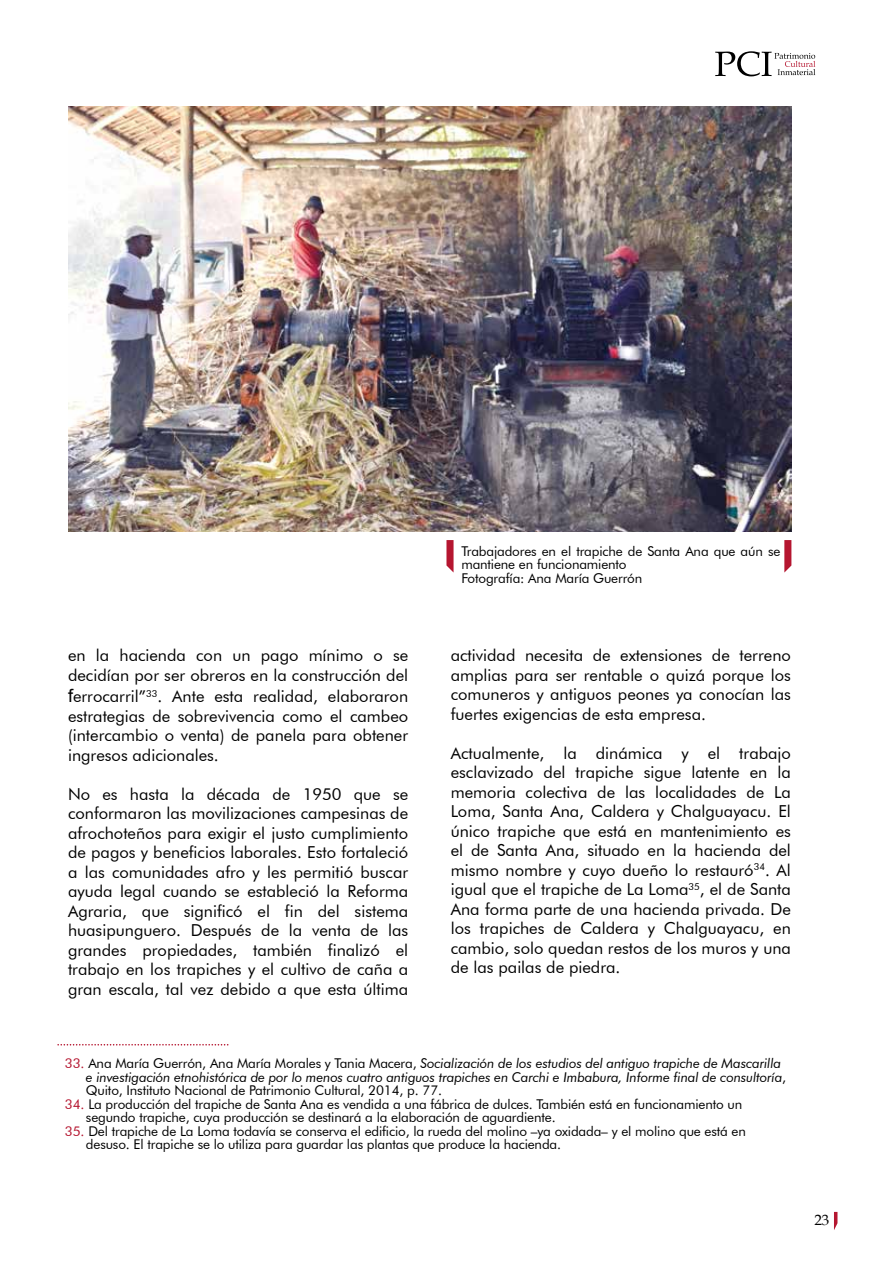
<style>
.page{position:relative;width:893px;height:1263px;background:#fff}
.page>*{position:absolute;margin:0;border:0;box-sizing:border-box;transform-origin:0 0}
.t1{font:16.5px/19.5px "Futura BT";color:#000;text-align:justify}
.t2{font:15px "Book Antiqua";color:#000}
.t3{font:13.5px/13.5px "Futura BT";letter-spacing:-.01em;color:#000}
.t4{font:italic 13.5px/13.5px "Futura BT";letter-spacing:-.01em;color:#000}
.s1{font-family:"Arial";font-size:18px}
.s2{font-style:normal;color:#b51630}
.s3{font-style:normal}
.s4{color:#b51630}
</style>
<div class="page">
<svg style="left:715px;top:51px;width:100px;height:25px"></svg>
<svg style="left:834px;top:1212px;width:3px;height:18px"></svg>
<svg style="left:446px;top:540px;width:8px;height:32px"></svg>
<svg style="left:784px;top:540px;width:7px;height:32px"></svg>
<img style="left:68px;top:106px;width:723px;height:425px">
<svg style="left:57px;top:1044px;width:171px;height:1px"></svg>
<p class="t3" style="left:461px;top:544px;width:320px">Trabajadores en el trapiche de Santa Ana que aún se mantiene en funcionamiento<br>Fotografía: Ana María Guerrón</p>
<p class="t1" style="left:68px;top:645px;width:342px">en la hacienda con un pago mínimo o se decidían por ser obreros en la construcción del</p>
<p class="t1" style="left:68px;top:686px;width:342px"><span class="s1">f</span>errocarril”<sup>33</sup>. Ante esta realidad, elaboraron estrategias de sobrevivencia como el cambeo (intercambio o venta) de panela para obtener ingresos adicionales.</p>
<p class="t1" style="left:68px;top:784px;width:342px">No es hasta la década de 1950 que se conformaron las movilizaciones campesinas de afrochoteños para exigir el justo cumplimiento de pagos y beneficios laborales. Esto fortaleció a las comunidades afro y les permitió buscar ayuda legal cuando se estableció la Reforma Agraria, que significó el fin del sistema huasipunguero. Después de la venta de las grandes propiedades, también finalizó el trabajo en los trapiches y el cultivo de caña a gran escala, tal vez debido a que esta última</p>
<p class="t1" style="left:451px;top:645px;width:342px">actividad necesita de extensiones de terreno amplias para ser rentable o quizá porque los comuneros y antiguos peones ya conocían las fuertes exigencias de esta empresa.</p>
<p class="t1" style="left:451px;top:743px;width:342px">Actualmente, la dinámica y el trabajo esclavizado del trapiche sigue latente en la memoria colectiva de las localidades de La Loma, Santa Ana, Caldera y Chalguayacu. El único trapiche que está en mantenimiento es el de Santa Ana, situado en la hacienda del mismo nombre y cuyo dueño lo restauró<sup>34</sup>. Al igual que el trapiche de La Loma<sup>35</sup>, el de Santa Ana forma parte de una hacienda privada. De los trapiches de Caldera y Chalguayacu, en cambio, solo quedan restos de los muros y una de las pailas de piedra.</p>
<p class="t4" style="left:86px;top:1057px;width:702px;text-indent:-21px"><span class="s2">33.</span> <span class="s3">Ana María Guerrón, Ana María Morales y Tania Macera,</span> Socialización de los estudios del antiguo trapiche de Mascarilla e investigación etnohistórica de por lo menos cuatro antiguos trapiches en Carchi e Imbabura, Informe final de consultoría<span class="s3">,<br>Quito, Instituto Nacional de Patrimonio Cultural, 2014, p. 77.</span></p>
<p class="t3" style="left:86px;top:1097px;width:658px;text-indent:-21px"><span class="s4">34.</span> La producción del trapiche de Santa Ana es vendida a una fábrica de dulces. También está en funcionamiento un segundo trapiche, cuya producción se destinará a la elaboración de aguardiente.</p>
<p class="t3" style="left:86px;top:1124px;width:661px;text-indent:-21px"><span class="s4">35.</span> Del trapiche de La Loma todavía se conserva el edificio, la rueda del molino –ya oxidada– y el molino que está en desuso. El trapiche se lo utiliza para guardar las plantas que produce la hacienda.</p>
<p class="t2" style="left:814px;top:1210px;width:16px">23</p>
</div>
